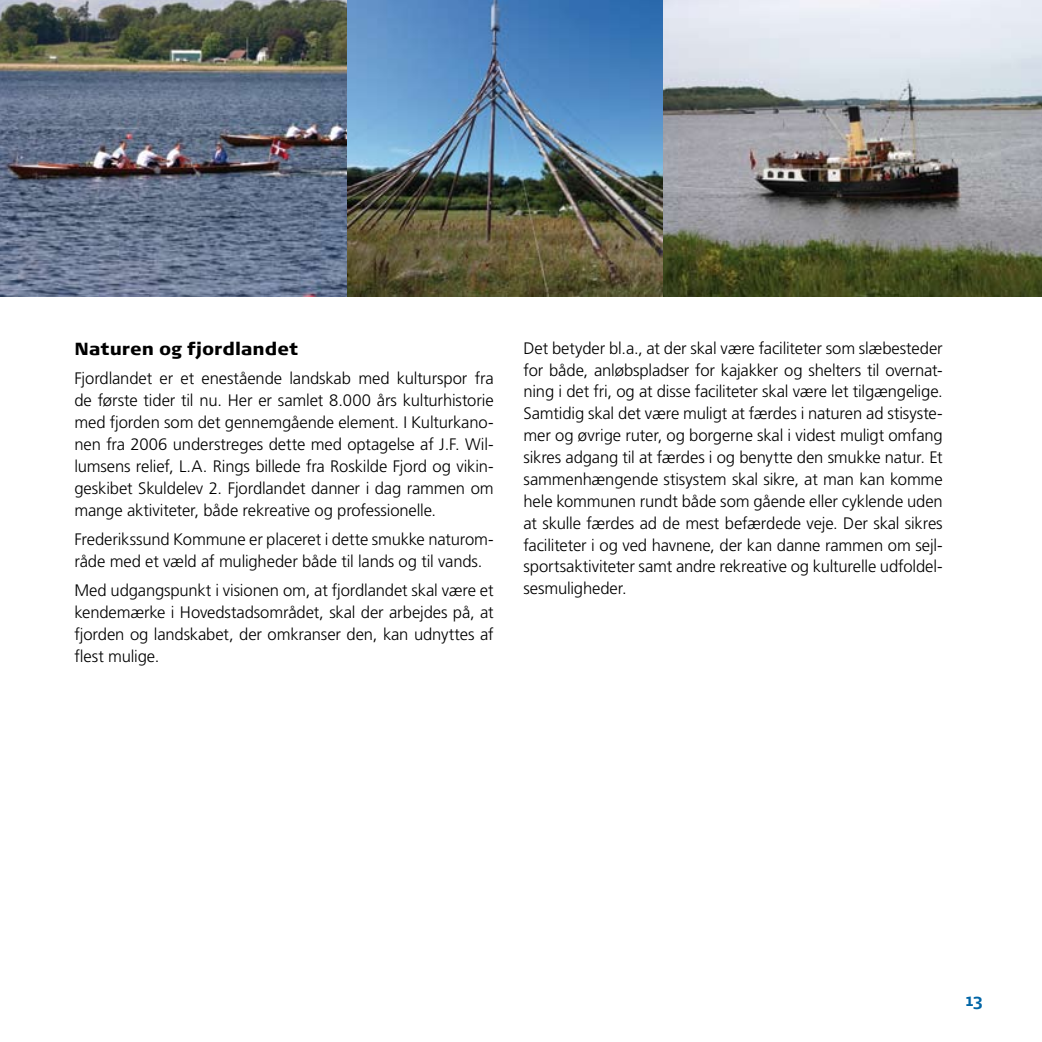
<style>
.page{position:relative;width:1042px;height:1042px;background:#fff}
.page>*{position:absolute;margin:0;border:0;box-sizing:border-box;transform-origin:0 0}
.t1{font:900 17.5px "Signa Normal";color:#000}
.t2{font:700 17.5px "Signa Normal";color:#0065a6}
.t3{font:300 16.62px/21.9px "Frutiger";letter-spacing:-.01em;color:#000;text-align:justify}
</style>
<div class="page">
<img style="left:662px;top:0;width:380px;height:296px">
<img style="left:0;top:0;width:347px;height:296px">
<img style="left:347px;top:0;width:315px;height:296px">
<p class="t1" style="left:74px;top:338px;width:225px">Naturen og fjordlandet</p>
<p class="t3" style="left:74px;top:368px;width:421px">Fjordlandet er et enestående landskab med kulturspor fra de første tider til nu. Her er samlet 8.000 års kulturhistorie med fjorden som det gennemgående element. I Kulturkano&shy;nen fra 2006 understreges dette med optagelse af J. F. Wil&shy;lumsens relief, L.A. Rings billede fra Roskilde Fjord og vikin&shy;geskibet Skuldelev 2. Fjordlandet danner i dag rammen om mange aktiviteter, både rekreative og professionelle.</p>
<p class="t3" style="left:74px;top:528px;width:421px">Frederikssund Kommune er placeret i dette smukke naturom&shy;råde med et væld af muligheder både til lands og til vands.</p>
<p class="t3" style="left:74px;top:580px;width:421px">Med udgangspunkt i visionen om, at fjordlandet skal være et kendemærke i Hovedstadsområdet, skal der arbejdes på, at fjorden og landskabet, der omkranser den, kan udnyttes af flest mulige.</p>
<p class="t3" style="left:523px;top:337px;width:421px;text-align:left">Det betyder bl. a., at der skal være faciliteter som slæbesteder for både, anløbspladser for kajakker og shelters til overnat&shy;ning i det fri, og at disse faciliteter skal være let tilgængelige.<br>Samtidig skal det være muligt at færdes i naturen ad stisyste&shy;mer og øvrige ruter, og borgerne skal i videst muligt omfang sikres adgang til at færdes i og benytte den smukke natur. Et sammenhængende stisystem skal sikre, at man kan komme hele kommunen rundt både som gående eller cyklende uden at skulle færdes ad de mest befærdede veje. Der skal sikres faciliteter i og ved havnene, der kan danne rammen om sejl&shy;sportsaktiviteter samt andre rekreative og kulturelle udfoldel&shy;sesmuligheder.</p>
<p class="t2" style="left:966px;top:989px;width:18px">13</p>
</div>
